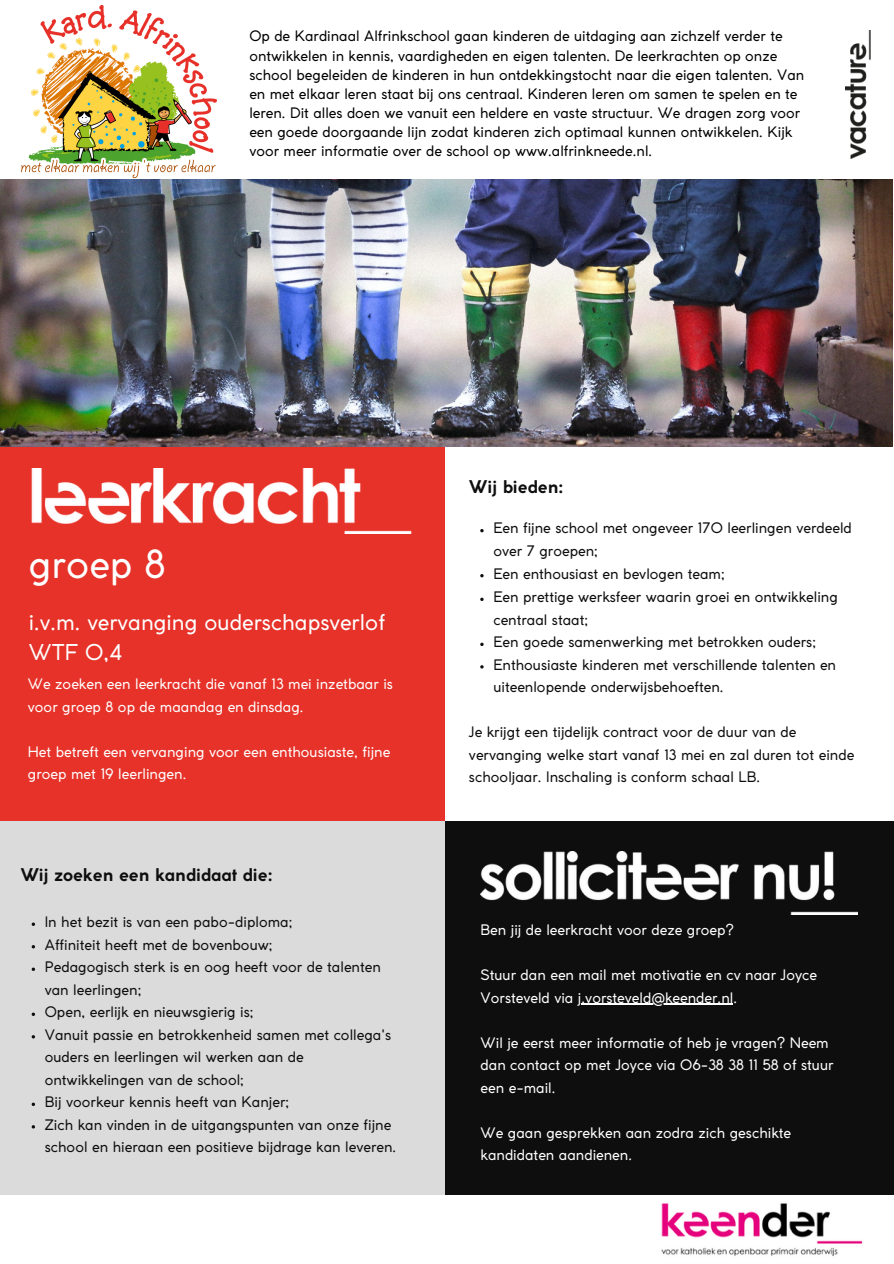
<style>
.page{position:relative;width:894px;height:1264px;background:#fff}
.page>*{position:absolute;margin:0;border:0;box-sizing:border-box;transform-origin:0 0}
.t1{font:38.25px "Coco Gothic";color:#fff}
.t2{font:21.6px/29.2px "Coco Gothic";color:#fff}
.t3{font:700 17.25px "Coco Gothic";color:#0e0e0e}
.t4{font:14.25px/22.5px "Coco Gothic";color:#0e0e0e}
.t5{font:14.25px/19.2px "Coco Gothic";color:#000}
.t6{font:14.25px/22.5px "Coco Gothic";color:#fff}
</style>
<div class="page">
<img style="left:655px;top:1194px;width:216px;height:62px">
<img style="left:0;top:179px;width:892px;height:267px">
<div style="left:0;top:820px;width:445px;height:374px;background:#dcdbdc"></div>
<div style="left:0;top:446px;width:445px;height:374px;background:#e63229"></div>
<div style="left:445px;top:820px;width:448px;height:374px;background:#0e0e0e"></div>
<img style="left:480px;top:851px;width:377px;height:63px">
<img style="left:845px;top:30px;width:25px;height:129px">
<img style="left:31px;top:468px;width:381px;height:65px">
<img style="left:21px;top:5px;width:195px;height:174px">
<hr style="left:581px;top:1003px;width:152px;height:1px;background:#fff">
<p class="t5" style="left:249px;top:28px;width:556px">Op de Kardinaal Alfrinkschool gaan kinderen de uitdaging aan zichzelf verder te ontwikkelen in kennis, vaardigheden en eigen talenten. De leerkrachten op onze school begeleiden de kinderen in hun ontdekkingstocht naar die eigen talenten. Van en met elkaar leren staat bij ons centraal. Kinderen leren om samen te spelen en te leren. Dit alles doen we vanuit een heldere en vaste structuur. We dragen zorg voor een goede doorgaande lijn zodat kinderen zich optimaal kunnen ontwikkelen. Kijk voor meer informatie over de school op www.alfrinkneede.nl.</p>
<p class="t1" style="left:29px;top:549px;width:139px">groep 8</p>
<p class="t2" style="left:29px;top:609px;width:358px">i.v.m. vervanging ouderschapsverlof<br>WTF 0,4</p>
<h1 class="t6" style="left:28px;top:674px;width:366px">We zoeken een leerkracht die vanaf 13 mei inzetbaar is voor groep 8 op de maandag en dinsdag.</h1>
<h2 class="t6" style="left:28px;top:741px;width:364px">Het betreft een vervanging voor een enthousiaste, fijne groep met 19 leerlingen.</h2>
<p class="t3" style="left:20px;top:868px;width:253px">Wij zoeken een kandidaat die:</p>
<p class="t4" style="left:45px;top:911px;width:249px">In het bezit is van een pabo-diploma;</p>
<p class="t4" style="left:45px;top:934px;width:229px">Affiniteit heeft met de bovenbouw;</p>
<p class="t4" style="left:45px;top:956px;width:337px">Pedagogisch sterk is en oog heeft voor de talenten van leerlingen;</p>
<p class="t4" style="left:45px;top:1001px;width:210px">Open, eerlijk en nieuwsgierig is;</p>
<p class="t4" style="left:45px;top:1024px;width:348px">Vanuit passie en betrokkenheid samen met collega's ouders en leerlingen wil werken aan de ontwikkelingen van de school;</p>
<p class="t4" style="left:45px;top:1091px;width:246px">Bij voorkeur kennis heeft van Kanjer;</p>
<p class="t4" style="left:45px;top:1114px;width:353px">Zich kan vinden in de uitgangspunten van onze fijne school en hieraan een positieve bijdrage kan leveren.</p>
<p class="t3" style="left:469px;top:480px;width:95px">Wij bieden:</p>
<h3 class="t4" style="left:493px;top:518px;width:360px">Een fijne school met ongeveer 170 leerlingen verdeeld over 7 groepen;</h3>
<p class="t4" style="left:493px;top:563px;width:233px">Een enthousiast en bevlogen team;</p>
<p class="t4" style="left:493px;top:587px;width:346px">Een prettige werksfeer waarin groei en ontwikkeling centraal staat;</p>
<p class="t4" style="left:493px;top:632px;width:324px">Een goede samenwerking met betrokken ouders;</p>
<p class="t4" style="left:493px;top:654px;width:344px">Enthousiaste kinderen met verschillende talenten en uiteenlopende onderwijsbehoeften.</p>
<p class="t4" style="left:469px;top:722px;width:387px">Je krijgt een tijdelijk contract voor de duur van de vervanging welke start vanaf 13 mei en zal duren tot einde schooljaar. Inschaling is conform schaal LB.</p>
<p class="t6" style="left:480px;top:919px;width:255px">Ben jij de leerkracht voor deze groep?</p>
<h3 class="t6" style="left:480px;top:964px;width:338px">Stuur dan een mail met motivatie en cv naar Joyce<br>Vorsteveld via j.vorsteveld@keender.nl.</h3>
<p class="t6" style="left:480px;top:1032px;width:354px">Wil je eerst meer informatie of heb je vragen? Neem dan contact op met Joyce via 06-38 38 11 58 of stuur</p>
<p class="t6" style="left:480px;top:1077px;width:77px">een e-mail.</p>
<p class="t6" style="left:480px;top:1122px;width:312px">We gaan gesprekken aan zodra zich geschikte kandidaten aandienen.</p>
</div>
